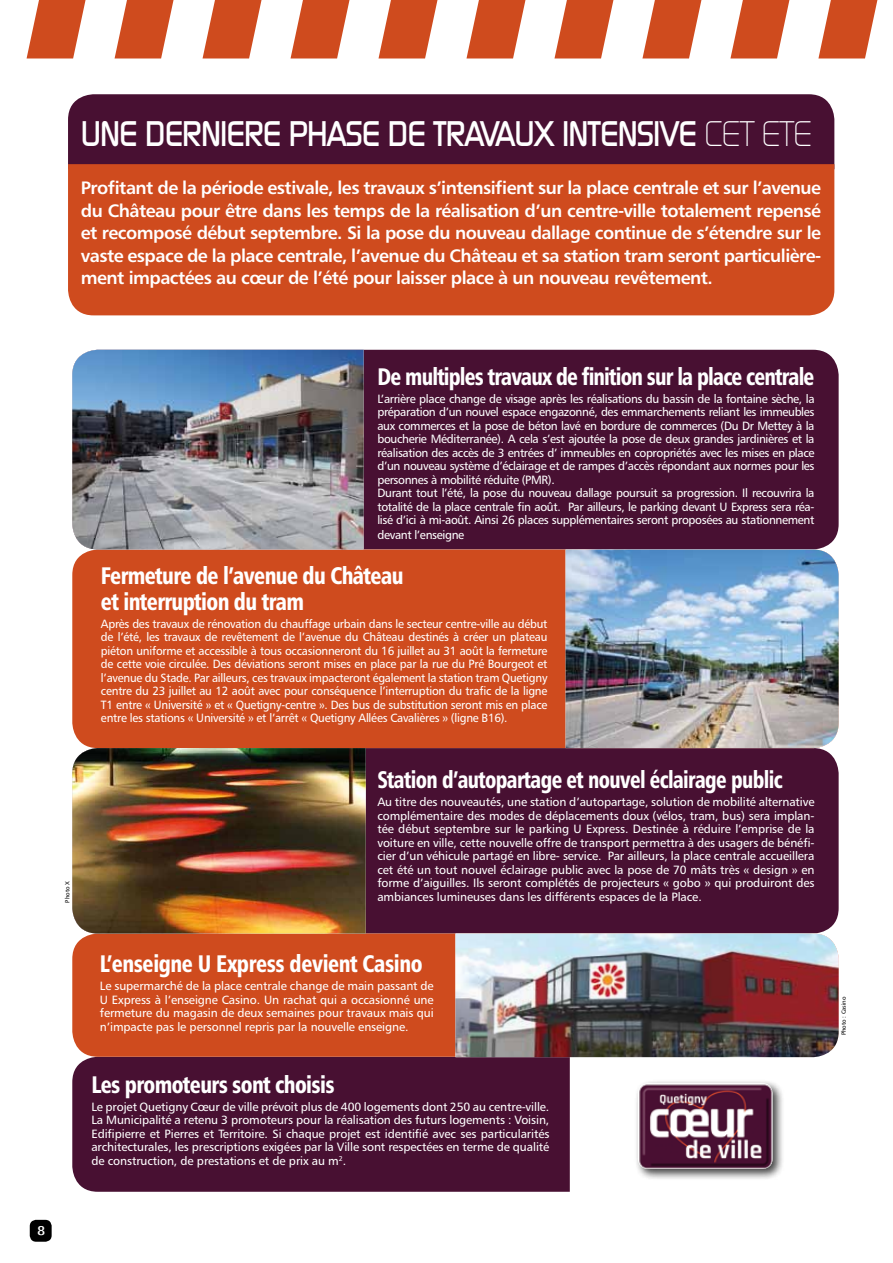
<style>
.page{position:relative;width:893px;height:1263px;background:#fff}
.page>*{position:absolute;margin:0;border:0;box-sizing:border-box;transform-origin:0 0}
.t1{font:500 34.5px "Dicot";letter-spacing:-.03em;color:#fff;scale:.92 1}
.t2{font:24px/25.5px "Humanist 777 BT Black Condensed B";letter-spacing:-.03em;color:#fff;scale:.9 1}
.t3{font:24px "Humanist 777 BT Black Condensed B";letter-spacing:-.03em;color:#fff;scale:.88 1}
.t4{font:24px "Humanist 777 BT Black Condensed B";letter-spacing:-.03em;color:#fff;scale:.86 1}
.t5{font:18px/22.5px "Humanist 777 BT Bold B";letter-spacing:-.03em;color:#fff;text-align:justify}
.t6{font:700 13.5px "Humanist Slabserif 712 BT";color:#fff}
.t7{font:12px/13.5px "Humanist 777 BT Roman B";letter-spacing:-.03em;color:#fff;text-align:justify}
.t8{font:12px/13.5px "Humanist 777 BT Roman B";letter-spacing:-.03em;color:#fff;text-align:justify;scale:.96 1}
.t9{font:6px "Humanist 777 BT Roman B";color:#000}
.s1{font-weight:300}
</style>
<div class="page">
<div style="left:68px;top:94px;width:766px;height:70px;background:#481032"></div>
<svg style="left:27px;top:0;width:59px;height:58px"></svg>
<svg style="left:115px;top:0;width:59px;height:58px"></svg>
<svg style="left:203px;top:0;width:58px;height:58px"></svg>
<svg style="left:291px;top:0;width:58px;height:58px"></svg>
<svg style="left:378px;top:0;width:59px;height:58px"></svg>
<svg style="left:466px;top:0;width:59px;height:58px"></svg>
<svg style="left:554px;top:0;width:59px;height:58px"></svg>
<svg style="left:642px;top:0;width:59px;height:58px"></svg>
<svg style="left:730px;top:0;width:59px;height:58px"></svg>
<svg style="left:818px;top:0;width:59px;height:58px"></svg>
<div style="left:68px;top:164px;width:766px;height:151px;background:#cf4b1e"></div>
<div style="left:72px;top:350px;width:767px;height:199px;background:#481032;border-radius:26px"></div>
<div style="left:72px;top:748px;width:767px;height:185px;background:#481032;border-radius:26px"></div>
<div style="left:72px;top:1057px;width:498px;height:135px;background:#481032"></div>
<div style="left:72px;top:549px;width:767px;height:199px;background:#cf4b1e;border-radius:26px"></div>
<div style="left:72px;top:933px;width:767px;height:124px;background:#cf4b1e;border-radius:26px"></div>
<img style="left:72px;top:350px;width:292px;height:199px">
<img style="left:72px;top:748px;width:294px;height:185px">
<img style="left:566px;top:549px;width:273px;height:199px">
<img style="left:455px;top:933px;width:384px;height:124px">
<div style="left:634px;top:1079px;width:151px;height:103px;background:#000;opacity:.75"></div>
<img style="left:638px;top:1083px;width:135px;height:86px">
<div style="left:30px;top:1220px;width:22px;height:22px;background:#000;border-radius:6px"></div>
<h1 class="t1" style="left:81px;top:117px;width:792px">UNE DERNIERE PHASE DE TRAVAUX INTENSIVE <span class="s1">cet EtE</span></h1>
<p class="t5" style="left:81px;top:176px;width:742px">Profitant de la période estivale, les travaux s’intensifient sur la place centrale et sur l’avenue du Château pour être dans les temps de la réalisation d’un centre-ville totalement repensé et recomposé début septembre. Si la pose du nouveau dallage continue de s’étendre sur le vaste espace de la place centrale, l’avenue du Château et sa station tram seront particulière&shy;ment impactées au cœur de l’été pour laisser place à un nouveau revêtement.</p>
<p class="t9" style="left:64px;top:903px;width:23px;rotate:-90deg">Photo X</p>
<h2 class="t3" style="left:377px;top:361px;width:498px">De multiples travaux de finition sur la place centrale</h2>
<p class="t7" style="left:377px;top:392px;width:439px;text-align:left">L’arrière place change de visage après les réalisations du bassin de la fontaine sèche, la préparation d’un nouvel espace engazonné, des emmarchements reliant les immeubles aux commerces et la pose de béton lavé en bordure de commerces (Du Dr Mettey à la boucherie Méditerranée). A cela s’est ajoutée la pose de deux grandes jardinières et la réalisation des accès de 3 entrées d’ immeubles en copropriétés avec les mises en place d’un nouveau système d’éclairage et de rampes d’accès répondant aux normes pour les personnes à mobilité réduite (PMR).<br>Durant tout l’été, la pose du nouveau dallage poursuit sa progression. Il recouvrira la totalité de la place centrale fin août. Par ailleurs, le parking devant U Express sera réa&shy;lisé d’ici à mi-août. Ainsi 26 places supplémentaires seront proposées au stationnement</p>
<p class="t7" style="left:377px;top:528px;width:88px">devant l’enseigne</p>
<h2 class="t2" style="left:101px;top:562px;width:338px">Fermeture de l’avenue du Château et interruption du tram</h2>
<p class="t8" style="left:101px;top:616px;width:467px">Après des travaux de rénovation du chauffage urbain dans le secteur centre-ville au début de l’été, les travaux de revêtement de l’avenue du Château destinés à créer un plateau piéton uniforme et accessible à tous occasionneront du 16 juillet au 31 août la fermeture de cette voie circulée. Des déviations seront mises en place par la rue du Pré Bourgeot et l’avenue du Stade. Par ailleurs, ces travaux impacteront également la station tram Quetigny centre du 23 juillet au 12 août avec pour conséquence l’interruption du trafic de la ligne T1 entre « Université » et « Quetigny-centre ». Des bus de substitution seront mis en place entre les stations « Université » et l’arrêt « Quetigny Allées Cavalières » (ligne B16).</p>
<h2 class="t4" style="left:377px;top:764px;width:473px">Station d’autopartage et nouvel éclairage public</h2>
<p class="t7" style="left:377px;top:795px;width:439px">Au titre des nouveautés, une station d’autopartage, solution de mobilité alternative complémentaire des modes de déplacements doux (vélos, tram, bus) sera implan&shy;tée début septembre sur le parking U Express. Destinée à réduire l’emprise de la voiture en ville, cette nouvelle offre de transport permettra à des usagers de bénéfi&shy;cier d’un véhicule partagé en libre- service. Par ailleurs, la place centrale accueillera cet été un tout nouvel éclairage public avec la pose de 70 mâts très « design » en forme d’aiguilles. Ils seront complétés de projecteurs « gobo » qui produiront des ambiances lumineuses dans les différents espaces de la Place.</p>
<h2 class="t2" style="left:100px;top:950px;width:360px">L’enseigne U Express devient Casino</h2>
<p class="t7" style="left:100px;top:979px;width:335px">Le supermarché de la place centrale change de main passant de U Express à l’enseigne Casino. Un rachat qui a occasionné une fermeture du magasin de deux semaines pour travaux mais qui n’impacte pas le personnel repris par la nouvelle enseigne.</p>
<h2 class="t2" style="left:91px;top:1071px;width:272px">Les promoteurs sont choisis</h2>
<p class="t7" style="left:91px;top:1100px;width:459px">Le projet Quetigny Cœur de ville prévoit plus de 400 logements dont 250 au centre-ville.<br>La Municipalité a retenu 3 promoteurs pour la réalisation des futurs logements : Voisin, Edifipierre et Pierres et Territoire. Si chaque projet est identifié avec ses particularités architecturales, les prescriptions exigées par la Ville sont respectées en terme de qualité de construction, de prestations et de prix au m<sup>2</sup>.</p>
<p class="t6" style="left:37px;top:1222px;width:9px">8</p>
<p class="t9" style="left:840px;top:1035px;width:40px;rotate:-90deg">Photo : Casino</p>
</div>
